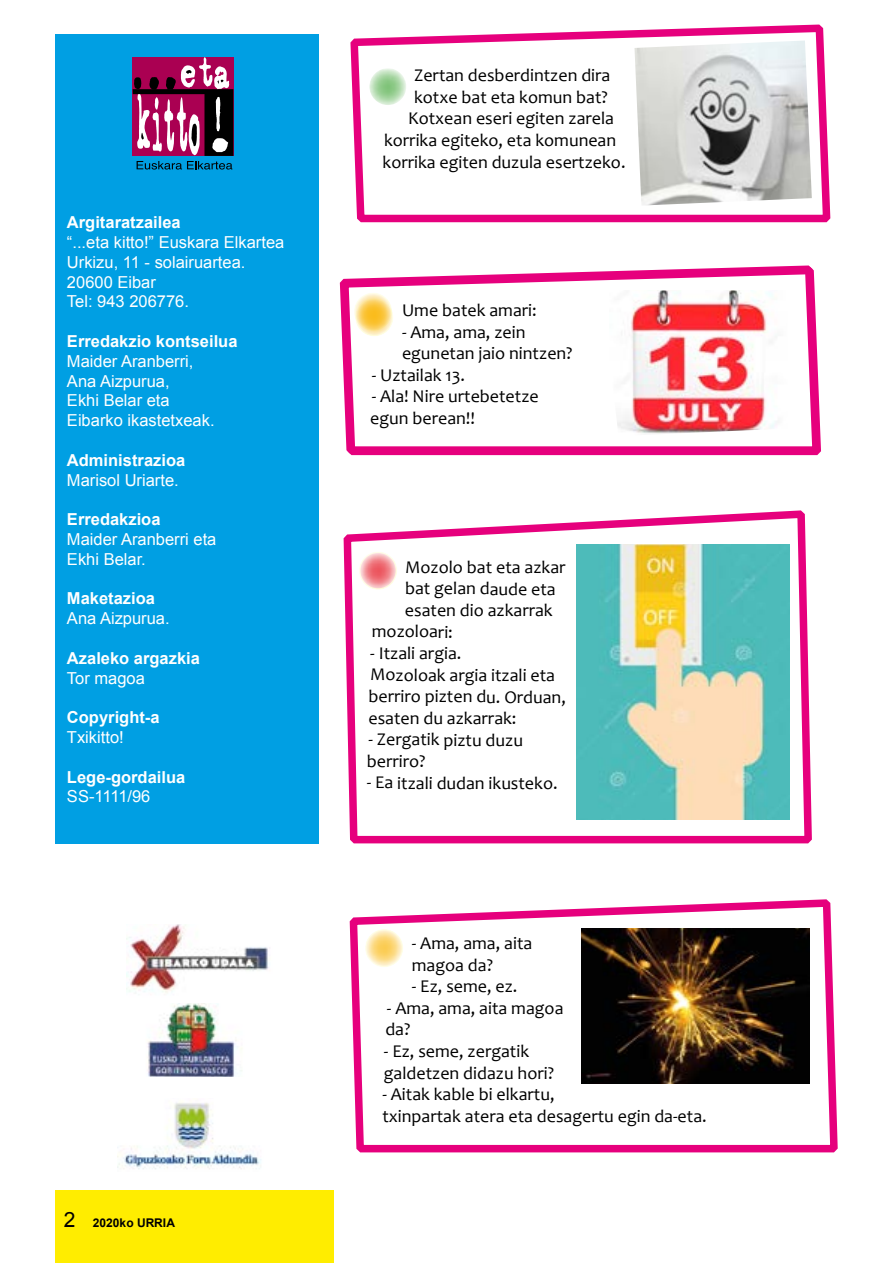
<style>
.page{position:relative;width:893px;height:1263px;background:#fff}
.page>*{position:absolute;margin:0;border:0;box-sizing:border-box;transform-origin:0 0}
.t1{font:18px/21.6px "Candara";color:#000}
.t2{font:16.5px/19.8px "Arial";color:#fff}
.t3{font:700 16.5px "Arial";color:#fff}
.t4{font:700 12px "Arial";color:#000}
.s1{font-weight:400;font-size:21px}
</style>
<div class="page">
<div style="left:55px;top:1191px;width:278px;height:72px;background:#ffed00"></div>
<div style="left:55px;top:34px;width:264px;height:809px;background:#009fe3"></div>
<img style="left:147px;top:1003px;width:95px;height:74px">
<img style="left:117px;top:1102px;width:144px;height:68px">
<img style="left:127px;top:925px;width:142px;height:68px">
<svg style="left:350px;top:24px;width:481px;height:199px"></svg>
<svg style="left:369px;top:68px;width:37px;height:37px"></svg>
<svg style="left:339px;top:265px;width:482px;height:191px"></svg>
<svg style="left:602px;top:290px;width:190px;height:146px"></svg>
<img style="left:609px;top:290px;width:178px;height:146px">
<div style="left:341px;top:280px;width:65px;height:51px;background:#e6007d"></div>
<div style="left:343px;top:286px;width:64px;height:51px;background:#fff;opacity:.75"></div>
<svg style="left:133px;top:57px;width:100px;height:113px;background:#82416f"></svg>
<img style="left:634px;top:41px;width:178px;height:165px">
<svg style="left:343px;top:510px;width:469px;height:334px"></svg>
<svg style="left:349px;top:899px;width:489px;height:254px"></svg>
<div style="left:352px;top:917px;width:65px;height:51px;background:#fff;opacity:.75"></div>
<img style="left:576px;top:544px;width:213px;height:276px">
<img style="left:582px;top:929px;width:228px;height:154px">
<p class="t3" style="left:67px;top:211px;width:115px">Argitaratzailea</p>
<p class="t2" style="left:67px;top:232px;width:219px">“...eta kitto!” Euskara Elkartea<br>Urkizu, 11 - solairuartea.<br>20600 Eibar<br>Tel: 943 206776.</p>
<p class="t3" style="left:67px;top:330px;width:172px">Erredakzio kontseilua</p>
<p class="t2" style="left:67px;top:351px;width:149px">Maider Aranberri,<br>Ana Aizpurua,<br>Ekhi Belar eta<br>Eibarko ikastetxeak.</p>
<p class="t3" style="left:67px;top:449px;width:120px">Administrazioa</p>
<p class="t2" style="left:67px;top:470px;width:113px">Marisol Uriarte.</p>
<p class="t3" style="left:67px;top:508px;width:95px">Erredakzioa</p>
<p class="t2" style="left:67px;top:529px;width:151px">Maider Aranberri eta<br>Ekhi Belar.</p>
<p class="t3" style="left:67px;top:588px;width:90px">Maketazioa</p>
<p class="t2" style="left:67px;top:609px;width:104px">Ana Aizpurua.</p>
<p class="t3" style="left:67px;top:647px;width:134px">Azaleko argazkia</p>
<p class="t2" style="left:67px;top:668px;width:79px">Tor magoa</p>
<p class="t3" style="left:67px;top:706px;width:94px">Copyright-a</p>
<p class="t2" style="left:67px;top:727px;width:58px">Txikitto!</p>
<p class="t3" style="left:67px;top:766px;width:120px">Lege-gordailua</p>
<p class="t2" style="left:67px;top:787px;width:85px">SS-1111/96</p>
<p class="t4" style="left:64px;top:1215px;width:113px"><span class="s1">2</span> 2020ko URRIA</p>
<p class="t1" style="left:414px;top:65px;width:198px">Zertan desberdintzen dira</p>
<p class="t1" style="left:414px;top:86px;width:195px">kotxe bat eta komun bat?</p>
<p class="t1" style="left:408px;top:108px;width:208px">Kotxean eseri egiten zarela</p>
<p class="t1" style="left:384px;top:129px;width:234px">korrika egiteko, eta komunean</p>
<p class="t1" style="left:383px;top:151px;width:244px">korrika egiten duzula esertzeko.</p>
<p class="t1" style="left:402px;top:299px;width:136px">Ume batek amari:</p>
<p class="t1" style="left:402px;top:321px;width:172px">- Ama, ama, zein egunetan jaio nintzen?</p>
<p class="t1" style="left:372px;top:364px;width:95px">- Uztailak 13.</p>
<p class="t1" style="left:370px;top:386px;width:170px">- Ala! Nire urtebetetze egun berean!!</p>
<p class="t1" style="left:405px;top:556px;width:162px">Mozolo bat eta azkar</p>
<p class="t1" style="left:405px;top:578px;width:152px">bat gelan daude eta</p>
<p class="t1" style="left:405px;top:599px;width:149px">esaten dio azkarrak</p>
<p class="t1" style="left:372px;top:621px;width:83px">mozoloari:</p>
<p class="t1" style="left:368px;top:642px;width:199px">- Itzali argia.<br>Mozoloak argia itzali eta berriro pizten du. Orduan, esaten du azkarrak:</p>
<p class="t1" style="left:367px;top:729px;width:158px">- Zergatik piztu duzu berriro?</p>
<p class="t1" style="left:367px;top:772px;width:192px">- Ea itzali dudan ikusteko.</p>
<p class="t1" style="left:412px;top:932px;width:122px">- Ama, ama, aita magoa da?</p>
<p class="t1" style="left:412px;top:975px;width:107px">- Ez, seme, ez.</p>
<p class="t1" style="left:385px;top:997px;width:180px">- Ama, ama, aita magoa da?</p>
<p class="t1" style="left:384px;top:1040px;width:172px">- Ez, seme, zergatik galdetzen didazu hori?</p>
<p class="t1" style="left:382px;top:1083px;width:326px">- Aitak kable bi elkartu,<br>txinpartak atera eta desagertu egin da-eta.</p>
</div>
